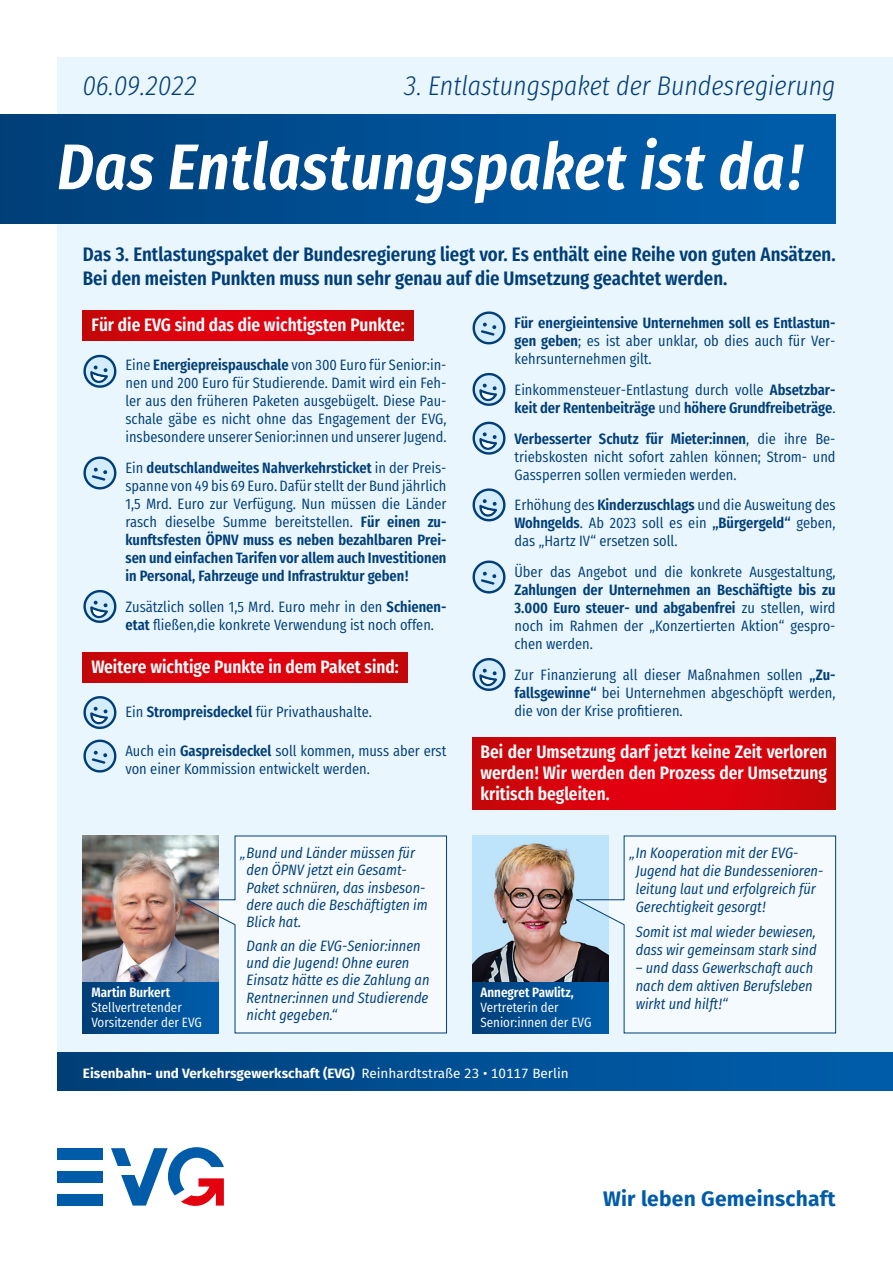
<style>
.page{position:relative;width:893px;height:1263px;background:#fff}
.page>*{position:absolute;margin:0;border:0;box-sizing:border-box;transform-origin:0 0}
.Body{font:italic 600 64.5px "Fira Sans Condensed";letter-spacing:.01em;color:#fff}
.t1{font:italic 300 27px "Fira Sans Condensed";color:#003e77}
.t2{font:700 21px "Fira Sans";letter-spacing:.01em;color:#005ca9}
.t3{font:600 19.5px/24px "Fira Sans Condensed";color:#003e77}
.Rot{font:600 18px/21px "Fira Sans Condensed";color:#fff;text-align:justify}
.Body-2{font:15px/18px "Fira Sans Condensed";color:#003e77;text-align:justify}
.Zitate{font:italic 15px/17.2px "Fira Sans Condensed";color:#003e77}
.Body-3{font:600 15px/18px "Fira Sans Condensed";color:#003e77;text-align:justify}
.Bildtexte{font:13.5px/15px "Fira Sans Condensed";color:#fff}
.t4{font:700 13.5px "Fira Sans";color:#fff}
.s1{font-weight:600}
.s2{font-weight:400}
</style>
<div class="page">
<svg style="left:111px;top:1147px;width:113px;height:59px"></svg>
<div style="left:57px;top:1148px;width:46px;height:12px;background:#005ca9"></div>
<div style="left:57px;top:1171px;width:46px;height:11px;background:#005ca9"></div>
<div style="left:57px;top:1194px;width:46px;height:11px;background:#005ca9"></div>
<div style="left:57px;top:57px;width:836px;height:1034px;background:#eaf6fe"></div>
<svg style="left:83px;top:310px;width:330px;height:30px;background:#d6030c"></svg>
<svg style="left:83px;top:652px;width:324px;height:30px;background:#d6030c"></svg>
<svg style="left:83px;top:354px;width:34px;height:34px"></svg>
<svg style="left:83px;top:456px;width:34px;height:34px"></svg>
<svg style="left:83px;top:589px;width:34px;height:34px"></svg>
<svg style="left:83px;top:696px;width:34px;height:33px"></svg>
<svg style="left:83px;top:739px;width:34px;height:34px"></svg>
<svg style="left:472px;top:737px;width:364px;height:72px;background:#d6030c"></svg>
<svg style="left:472px;top:311px;width:34px;height:34px"></svg>
<svg style="left:472px;top:372px;width:34px;height:34px"></svg>
<svg style="left:472px;top:421px;width:34px;height:34px"></svg>
<svg style="left:472px;top:488px;width:34px;height:34px"></svg>
<svg style="left:472px;top:560px;width:34px;height:34px"></svg>
<svg style="left:472px;top:658px;width:34px;height:33px"></svg>
<div style="left:57px;top:1052px;width:836px;height:39px;background:linear-gradient(to right,#003f79,#005ead)"></div>
<img style="left:83px;top:836px;width:101px;height:146px">
<img style="left:472px;top:836px;width:101px;height:146px">
<svg style="left:83px;top:982px;width:101px;height:51px;background:#004b8c"></svg>
<svg style="left:472px;top:982px;width:101px;height:51px;background:#004b8c"></svg>
<svg style="left:184px;top:835px;width:263px;height:199px"></svg>
<svg style="left:573px;top:835px;width:263px;height:199px"></svg>
<div style="left:0;top:115px;width:836px;height:108px;background:linear-gradient(to right,#00407a,#005fae)"></div>
<p class="t1" style="left:83px;top:67px;width:116px">06.09.2022</p>
<p class="t1" style="left:404px;top:67px;width:433px">3. Entlastungspaket der Bundesregierung</p>
<p class="Body" style="left:57px;top:121px;width:747px">Das Entlastungspaket ist da!</p>
<p class="t3" style="left:83px;top:240px;width:754px">Das 3. Entlastungspaket der Bundesregierung liegt vor. Es enthält eine Reihe von guten Ansätzen.<br>Bei den meisten Punkten muss nun sehr genau auf die Umsetzung geachtet werden.</p>
<p class="Rot" style="left:91px;top:312px;width:315px">Für die EVG sind das die wichtigsten Punkte:</p>
<p class="Body-2" style="left:125px;top:355px;width:323px">Eine <span class="s1">Energiepreispauschale</span> von 300 Euro für Senior:in&shy;nen und 200 Euro für Studierende. Damit wird ein Feh&shy;ler aus den früheren Paketen ausgebügelt. Diese Pau&shy;schale gäbe es nicht ohne das Engagement der EVG, insbesondere unserer Senior:innen und unserer Jugend.</p>
<p class="Body-3" style="left:125px;top:457px;width:323px"><span class="s2">Ein</span> deutschlandweites Nahverkehrsticket <span class="s2">in der Preis&shy;spanne von 49 bis 69 Euro. Dafür stellt der Bund jährlich 1,5 Mrd. Euro zur Verfügung. Nun müssen die Länder rasch dieselbe Summe bereitstellen.</span> Für einen zu&shy;kunftsfesten ÖPNV muss es neben bezahlbaren Prei&shy;sen und einfachen Tarifen vor allem auch Investitionen in Personal, Fahrzeuge und Infrastruktur geben!</p>
<p class="Body-2" style="left:125px;top:596px;width:323px">Zusätzlich sollen 1,5 Mrd. Euro mehr in den <span class="s1">Schienen&shy;etat</span> fließen,die konkrete Verwendung ist noch offen.</p>
<p class="Rot" style="left:91px;top:655px;width:309px">Weitere wichtige Punkte in dem Paket sind:</p>
<p class="Body-2" style="left:125px;top:701px;width:248px">Ein <span class="s1">Strompreisdeckel</span> für Privathaushalte.</p>
<p class="Body-2" style="left:125px;top:740px;width:323px">Auch ein <span class="s1">Gaspreisdeckel</span> soll kommen, muss aber erst von einer Kommission entwickelt werden.</p>
<p class="Body-2" style="left:514px;top:312px;width:323px"><span class="s1">Für energieintensive Unternehmen soll es Entlastun&shy;gen geben</span>; es ist aber unklar, ob dies auch für Ver&shy;kehrsunternehmen gilt.</p>
<p class="Body-3" style="left:514px;top:379px;width:323px"><span class="s2">Einkommensteuer-Entlastung durch volle</span> Absetzbar&shy;keit der Rentenbeiträge <span class="s2">und</span> höhere Grundfreibeträge<span class="s2">.</span></p>
<p class="Body-2" style="left:514px;top:428px;width:323px"><span class="s1">Verbesserter Schutz für Mieter:innen</span>, die ihre Be&shy;triebskosten nicht sofort zahlen können; Strom- und Gassperren sollen vermieden werden.</p>
<p class="Body-2" style="left:514px;top:495px;width:323px">Erhöhung des <span class="s1">Kinderzuschlags</span> und die Ausweitung des <span class="s1">Wohngelds</span>. Ab 2023 soll es ein <span class="s1">„Bürgergeld“</span> geben, das „Hartz IV“ ersetzen soll.</p>
<p class="Body-2" style="left:514px;top:561px;width:323px">Über das Angebot und die konkrete Ausgestaltung, <span class="s1">Zahlungen der Unternehmen an Beschäftigte bis zu 3.000 Euro steuer- und abgabenfrei</span> zu stellen, wird noch im Rahmen der „Konzertierten Aktion“ gespro&shy;chen werden.</p>
<p class="Body-2" style="left:514px;top:664px;width:323px">Zur Finanzierung all dieser Maßnahmen sollen <span class="s1">„Zu&shy;fallsgewinne“</span> bei Unternehmen abgeschöpft werden, die von der Krise profitieren.</p>
<p class="Rot" style="left:480px;top:739px;width:348px">Bei der Umsetzung darf jetzt keine Zeit verloren werden! Wir werden den Prozess der Umsetzung kritisch begleiten.</p>
<p class="Zitate" style="left:247px;top:844px;width:183px;text-indent:-6px">„Bund und Länder müssen für den ÖPNV jetzt ein Gesamt-<br>Paket schnüren, das insbeson&shy;dere auch die Beschäftigten im<br>Blick hat.</p>
<p class="Zitate" style="left:247px;top:937px;width:184px">Dank an die EVG-Senior:innen und die Jugend! Ohne euren<br>Einsatz hätte es die Zahlung an<br>Rentner:innen und Studierende nicht gegeben.“</p>
<p class="Bildtexte" style="left:91px;top:983px;width:112px"><span class="s1">Martin Burkert<br></span>Stellvertretender<br>Vorsitzender der EVG</p>
<p class="Bildtexte" style="left:480px;top:983px;width:112px"><span class="s1">Annegret Pawlitz,<br></span>Vertreterin der<br>Senior:innen der EVG</p>
<p class="t4" style="left:83px;top:1062px;width:487px">Eisenbahn- und Verkehrsgewerkschaft (EVG) <span class="s2">Reinhardtstraße 23 • 10117 Berlin</span></p>
<p class="Zitate" style="left:636px;top:844px;width:189px;line-height:18px;text-indent:-6px">„In Kooperation mit der EVG-<br>Jugend hat die Bundessenioren&shy;leitung laut und erfolgreich für<br>Gerechtigkeit gesorgt!</p>
<p class="Zitate" style="left:636px;top:922px;width:182px;line-height:18px">Somit ist mal wieder bewiesen, dass wir gemeinsam stark sind</p>
<p class="Zitate" style="left:636px;top:958px;width:179px;line-height:18px;text-align:justify">– und dass Gewerkschaft auch nach dem aktiven Berufsleben wirkt und hilft!“</p>
<p class="t2" style="left:603px;top:1180px;width:234px">Wir leben Gemeinschaft</p>
</div>
